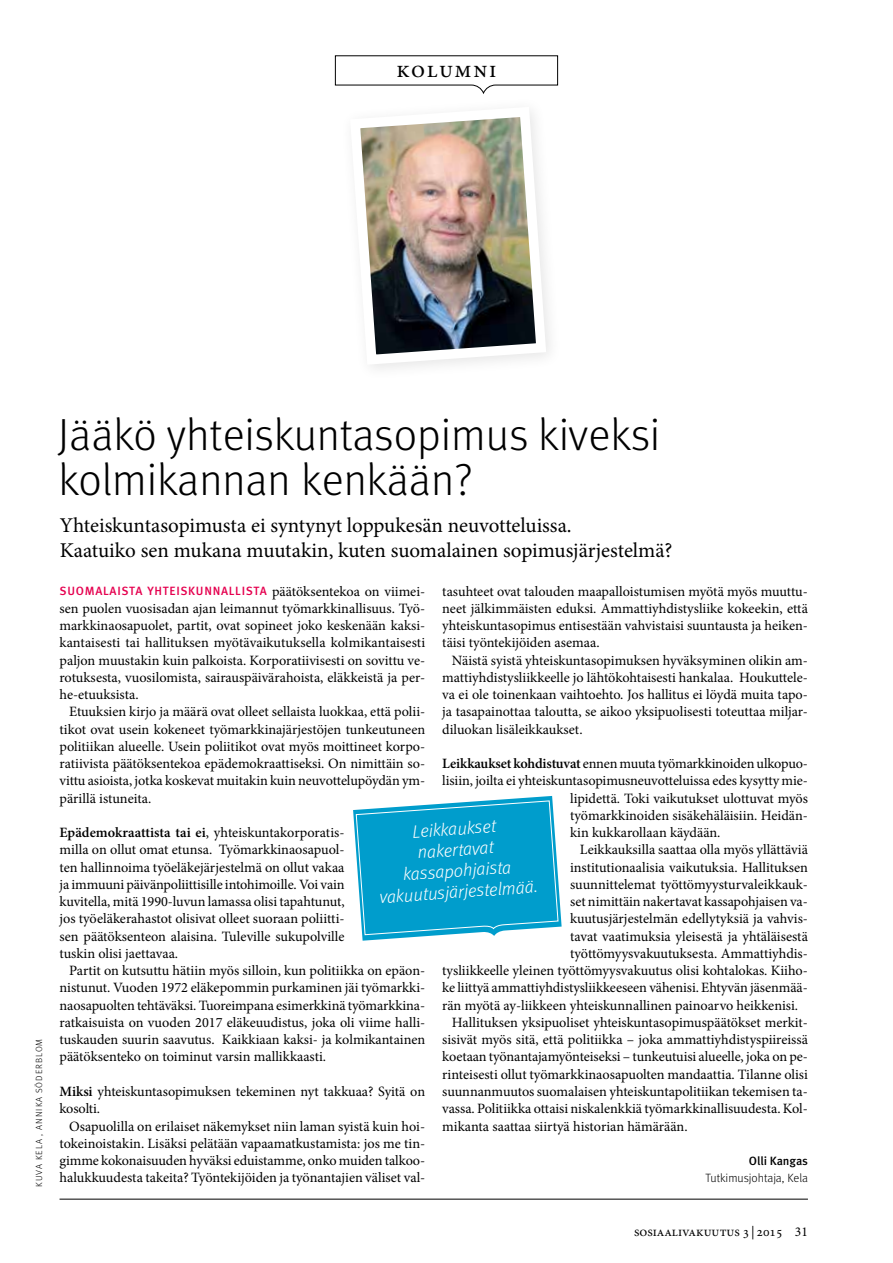
<style>
.page{position:relative;width:893px;height:1263px;background:#fff}
.page>*{position:absolute;margin:0;border:0;box-sizing:border-box;transform-origin:0 0}
.t1{font:300 45px/45px "Meta OT";color:#000}
.t2{font:24px "Minion Pro";letter-spacing:.07em;color:#000}
.t3{font:21px/25.5px "Minion Pro";color:#000}
.t4{font:italic 300 18px/21px "Meta OT";color:#fff;text-align:center}
.t5{font:14.25px/17.2px "Minion Pro";letter-spacing:-.005em;color:#000;text-align:justify}
.t6{font:13.5px "Minion Pro";color:#000}
.t7{font:500 12px "Meta OT";letter-spacing:.06em;color:#e5004f}
.t8{font:300 12px "Meta OT";letter-spacing:-.005em;color:#000}
.t9{font:500 12px "Meta OT";letter-spacing:-.005em;color:#000}
.t10{font:300 9px "Meta OT";letter-spacing:.11em;color:#000}
.s1{font-family:"Minion Pro";font-weight:400;font-size:14.25px;color:#000}
.s2{font-weight:600}
</style>
<div class="page">
<hr style="left:60px;top:1199px;width:748px;height:1px;background:#000">
<svg style="left:353px;top:796px;width:209px;height:145px;background:#28acd4"></svg>
<svg style="left:335px;top:55px;width:223px;height:39px"></svg>
<img style="left:360px;top:112px;width:190px;height:257px">
<h2 class="t2" style="left:397px;top:53px;width:101px">kolumni</h2>
<p class="t10" style="left:34px;top:1187px;width:150px;rotate:-90deg">KUVA KELA , ANNIKA SÖDERBLOM</p>
<h1 class="t1" style="left:58px;top:413px;width:604px">Jääkö yhteiskuntasopimus kiveksi kolmikannan kenkään?</h1>
<h3 class="t3" style="left:60px;top:512px;width:614px">Yhteiskuntasopimusta ei syntynyt loppukesän neuvotteluissa.<br>Kaatuiko sen mukana muutakin, kuten suomalainen sopimusjärjestelmä?</h3>
<p class="t7" style="left:60px;top:584px;width:367px">SUOMALAISTA YHTEISKUNNALLISTA <span class="s1">päätöksentekoa on viimei-</span></p>
<p class="t5" style="left:60px;top:600px;width:367px">sen puolen vuosisadan ajan leimannut työmarkkinallisuus. Työ&shy;markkinaosapuolet, partit, ovat sopineet joko keskenään kaksi&shy;kantaisesti tai hallituksen myötävaikutuksella kolmikantaisesti paljon muustakin kuin palkoista. Korporatiivisesti on sovittu ve&shy;rotuksesta, vuosilomista, sairauspäivärahoista, eläkkeistä ja per&shy;he-etuuksista.</p>
<p class="t5" style="left:60px;top:703px;width:367px;text-indent:10px">Etuuksien kirjo ja määrä ovat olleet sellaista luokkaa, että polii&shy;tikot ovat usein kokeneet työmarkkinajärjestöjen tunkeutuneen politiikan alueelle. Usein poliitikot ovat myös moittineet korpo&shy;ratiivista päätöksentekoa epädemokraattiseksi. On nimittäin so&shy;vittu asioista, jotka koskevat muitakin kuin neuvottelupöydän ym&shy;pärillä istuneita.</p>
<p class="t5" style="left:60px;top:824px;width:287px"><span class="s2">Epädemokraattista tai ei</span>, yhteiskuntakorporatis&shy;milla on ollut omat etunsa. Työmarkkinaosapuol&shy;ten hallinnoima työeläkejärjestelmä on ollut vakaa ja immuuni päivänpoliittisille intohimoille. Voi vain kuvitella, mitä 1990-luvun lamassa olisi tapahtunut, jos työeläkerahastot olisivat olleet suoraan poliitti&shy;sen päätöksenteon alaisina. Tuleville sukupolville tuskin olisi jaettavaa.</p>
<p class="t5" style="left:60px;top:962px;width:367px;text-indent:10px">Partit on kutsuttu hätiin myös silloin, kun politiikka on epäon&shy;nistunut. Vuoden 1972 eläkepommin purkaminen jäi työmarkki&shy;naosapuolten tehtäväksi. Tuoreimpana esimerkkinä työmarkkina&shy;ratkaisuista on vuoden 2017 eläkeuudistus, joka oli viime halli&shy;tuskauden suurin saavutus. Kaikkiaan kaksi- ja kolmikantainen päätöksenteko on toiminut varsin mallikkaasti.</p>
<p class="t5" style="left:60px;top:1083px;width:367px"><span class="s2">Miksi</span> yhteiskuntasopimuksen tekeminen nyt takkuaa? Syitä on kosolti.</p>
<p class="t5" style="left:60px;top:1117px;width:367px;text-indent:10px">Osapuolilla on erilaiset näkemykset niin laman syistä kuin hoi&shy;tokeinoistakin. Lisäksi pelätään vapaamatkustamista: jos me tin&shy;gimme kokonaisuuden hyväksi eduistamme, onko muiden talkoo&shy;halukkuudesta takeita? Työntekijöiden ja työnantajien väliset val-</p>
<p class="t5" style="left:442px;top:582px;width:367px">tasuhteet ovat talouden maapalloistumisen myötä myös muuttu&shy;neet jälkimmäisten eduksi. Ammattiyhdistysliike kokeekin, että yhteiskuntasopimus entisestään vahvistaisi suuntausta ja heiken&shy;täisi työntekijöiden asemaa.</p>
<p class="t5" style="left:442px;top:651px;width:367px;text-indent:10px">Näistä syistä yhteiskuntasopimuksen hyväksyminen olikin am&shy;mattiyhdistysliikkeelle jo lähtökohtaisesti hankalaa. Houkuttele&shy;va ei ole toinenkaan vaihtoehto. Jos hallitus ei löydä muita tapo&shy;ja tasapainottaa taloutta, se aikoo yksipuolisesti toteuttaa miljar&shy;diluokan lisäleikkaukset.</p>
<p class="t5" style="left:442px;top:755px;width:367px"><span class="s2">Leikkaukset kohdistuvat</span> ennen muuta työmarkkinoiden ulkopuo-</p>
<p class="t5" style="left:442px;top:772px;width:367px">lisiin, joilta ei yhteiskuntasopimusneuvotteluissa edes kysytty mie-</p>
<p class="t5" style="left:570px;top:789px;width:239px">lipidettä. Toki vaikutukset ulottuvat myös</p>
<p class="t5" style="left:570px;top:807px;width:239px">työmarkkinoiden sisäkehäläisiin. Heidän-</p>
<p class="t5" style="left:570px;top:824px;width:152px">kin kukkarollaan käydään.</p>
<p class="t5" style="left:580px;top:841px;width:230px">Leikkauksilla saattaa olla myös yllättäviä</p>
<p class="t5" style="left:570px;top:858px;width:239px">institutionaalisia vaikutuksia. Hallituksen</p>
<p class="t5" style="left:570px;top:876px;width:239px">suunnittelemat työttömyysturvaleikkauk-</p>
<p class="t5" style="left:570px;top:893px;width:239px">set nimittäin nakertavat kassapohjaisen va-</p>
<p class="t5" style="left:570px;top:910px;width:239px">kuutusjärjestelmän edellytyksiä ja vahvis-</p>
<p class="t5" style="left:570px;top:927px;width:239px">tavat vaatimuksia yleisestä ja yhtäläisestä</p>
<p class="t5" style="left:570px;top:945px;width:239px">työttömyysvakuutuksesta. Ammattiyhdis-</p>
<p class="t5" style="left:442px;top:962px;width:367px">tysliikkeelle yleinen työttömyysvakuutus olisi kohtalokas. Kiiho-</p>
<p class="t5" style="left:442px;top:979px;width:367px">ke liittyä ammattiyhdistysliikkeeseen vähenisi. Ehtyvän jäsenmää-</p>
<p class="t5" style="left:442px;top:996px;width:357px">rän myötä ay-liikkeen yhteiskunnallinen painoarvo heikkenisi.</p>
<p class="t5" style="left:452px;top:1014px;width:357px">Hallituksen yksipuoliset yhteiskuntasopimuspäätökset merkit-</p>
<p class="t5" style="left:442px;top:1031px;width:367px">sisivät myös sitä, että politiikka – joka ammattiyhdistyspiireissä</p>
<p class="t5" style="left:442px;top:1048px;width:367px">koetaan työnantajamyönteiseksi – tunkeutuisi alueelle, joka on pe-</p>
<p class="t5" style="left:442px;top:1065px;width:367px">rinteisesti ollut työmarkkinaosapuolten mandaattia. Tilanne olisi</p>
<p class="t5" style="left:442px;top:1083px;width:367px">suunnanmuutos suomalaisen yhteiskuntapolitiikan tekemisen ta-</p>
<p class="t5" style="left:442px;top:1100px;width:367px">vassa. Politiikka ottaisi niskalenkkiä työmarkkinallisuudesta. Kol-</p>
<p class="t5" style="left:442px;top:1117px;width:247px">mikanta saattaa siirtyä historian hämärään.</p>
<p class="t9" style="left:749px;top:1153px;width:61px">Olli Kangas</p>
<p class="t8" style="left:706px;top:1171px;width:104px">Tutkimusjohtaja, Kela</p>
<p class="t4" style="left:374px;top:824px;width:160px;rotate:-4deg">Leikkaukset nakertavat kassapohjaista vakuutusjärjestelmää.</p>
<p class="t6" style="left:634px;top:1223px;width:175px">sosiaalivakuutus 3 | 2015 31</p>
</div>
